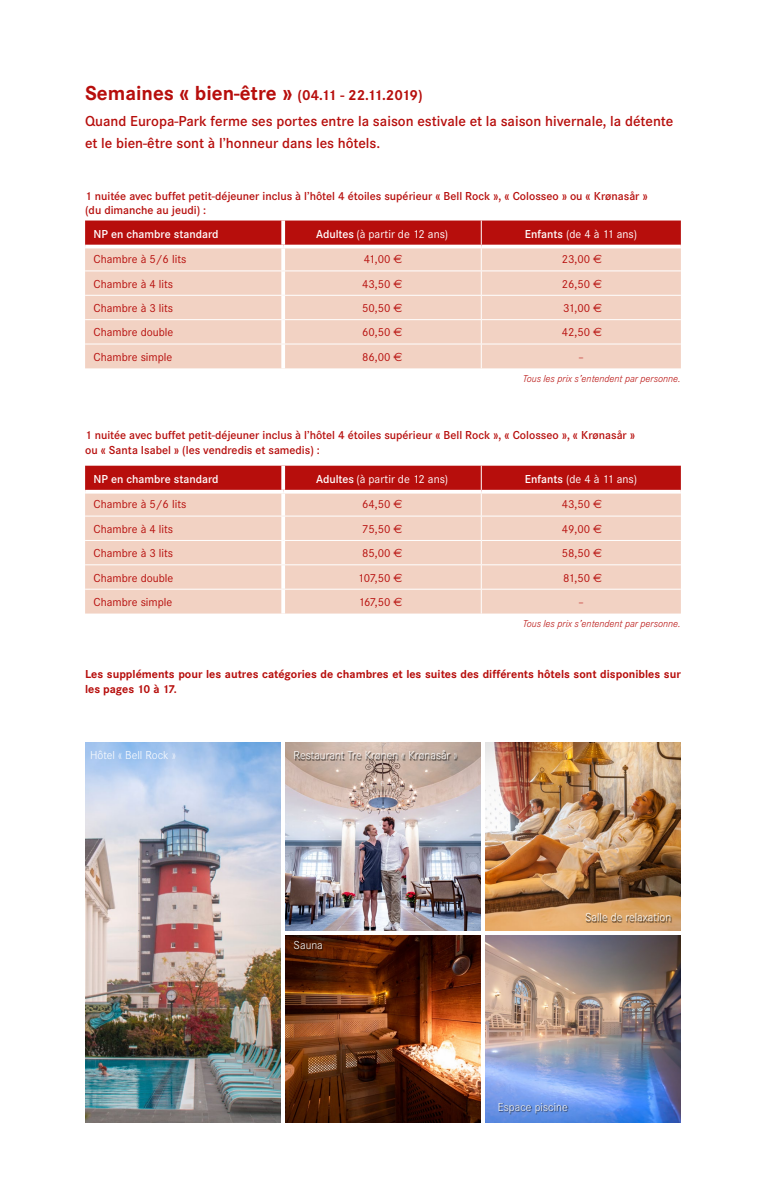
<style>
.page{position:relative;width:766px;height:1191px;background:#fff}
.page>*{position:absolute;margin:0;border:0;box-sizing:border-box;transform-origin:0 0}
.t1{font:700 21px "Corporate S";color:#b70e0c}
.t2{font:600 15px/21.8px "Corporate S";color:#b70e0c}
.t3{font:600 12px/14.4px "Corporate S";color:#b70e0c}
.t4{font:12px "Corporate S";color:#b70e0c}
.t5{font:700 12px/14.4px "Corporate S";color:#b70e0c}
.t6{font:12px "Corporate S";color:#fff}
.t7{font:300 12px "Corporate S";color:#fff}
.t8{font:600 12px "Corporate S";color:#fff}
.t9{font:300 12px "Corporate S";color:#b70e0c}
.t10{font:italic 300 10.5px "Corporate S";color:#b70e0c}
.s1{font-size:15px}
.s2{font-weight:600}
.s3{font-family:"Euro Sans"}
</style>
<div class="page">
<svg style="left:85px;top:220px;width:595px;height:148px;background:#e9b5a9"></svg>
<svg style="left:85px;top:466px;width:595px;height:147px;background:#e9b5a9"></svg>
<img style="left:85px;top:742px;width:196px;height:381px">
<img style="left:485px;top:743px;width:195px;height:187px">
<div style="left:585px;top:913px;width:87px;height:9px;background:#000;opacity:.75"></div>
<img style="left:285px;top:935px;width:195px;height:188px">
<img style="left:485px;top:935px;width:195px;height:187px">
<div style="left:499px;top:1103px;width:70px;height:12px;background:#000;opacity:.75"></div>
<div style="left:294px;top:941px;width:29px;height:9px;background:#000;opacity:.75"></div>
<img style="left:285px;top:743px;width:195px;height:187px">
<div style="left:295px;top:751px;width:163px;height:10px;background:#000;opacity:.75"></div>
<h1 class="t1" style="left:85px;top:81px;width:339px">Semaines « bien-être » <span class="s1">(04.11 - 22.11.2019)</span></h1>
<p class="t2" style="left:85px;top:110px;width:589px">Quand Europa-Park ferme ses portes entre la saison estivale et la saison hivernale, la détente et le bien-être sont à l’honneur dans les hôtels.</p>
<p class="t3" style="left:85px;top:189px;width:564px">1 nuitée avec buffet petit-déjeuner inclus à l’hôtel 4 étoiles supérieur « Bell Rock », « Colosseo » ou « Krønasår » (du dimanche au jeudi) :</p>
<p class="t8" style="left:94px;top:227px;width:126px">NP en chambre standard</p>
<p class="t6" style="left:316px;top:227px;width:134px"><span class="s2">Adultes</span> (à partir de 12 ans)</p>
<p class="t6" style="left:524px;top:227px;width:114px"><span class="s2">Enfants</span> (de 4 à 11 ans)</p>
<p class="t4" style="left:94px;top:252px;width:94px">Chambre à 5/6 lits</p>
<p class="t4" style="left:363px;top:252px;width:40px">41,00 <span class="s3">€</span></p>
<p class="t4" style="left:561px;top:252px;width:42px">23,00 <span class="s3">€</span></p>
<p class="t4" style="left:94px;top:277px;width:81px">Chambre à 4 lits</p>
<p class="t4" style="left:362px;top:277px;width:42px">43,50 <span class="s3">€</span></p>
<p class="t4" style="left:561px;top:277px;width:42px">26,50 <span class="s3">€</span></p>
<p class="t4" style="left:94px;top:301px;width:81px">Chambre à 3 lits</p>
<p class="t4" style="left:362px;top:301px;width:42px">50,50 <span class="s3">€</span></p>
<p class="t4" style="left:563px;top:301px;width:41px">31,00 <span class="s3">€</span></p>
<p class="t4" style="left:94px;top:325px;width:81px">Chambre double</p>
<p class="t4" style="left:362px;top:325px;width:42px">60,50 <span class="s3">€</span></p>
<p class="t4" style="left:561px;top:325px;width:42px">42,50 <span class="s3">€</span></p>
<p class="t4" style="left:94px;top:350px;width:80px">Chambre simple</p>
<p class="t4" style="left:362px;top:350px;width:42px">86,00 <span class="s3">€</span></p>
<p class="t9" style="left:578px;top:350px;width:7px">–</p>
<p class="t10" style="left:522px;top:372px;width:159px">Tous les prix s’entendent par personne.</p>
<p class="t3" style="left:85px;top:428px;width:551px">1 nuitée avec buffet petit-déjeuner inclus à l’hôtel 4 étoiles supérieur « Bell Rock », « Colosseo », « Krønasår » ou « Santa Isabel » (les vendredis et samedis) :</p>
<p class="t8" style="left:94px;top:472px;width:126px">NP en chambre standard</p>
<p class="t6" style="left:316px;top:472px;width:134px"><span class="s2">Adultes</span> (à partir de 12 ans)</p>
<p class="t6" style="left:524px;top:472px;width:114px"><span class="s2">Enfants</span> (de 4 à 11 ans)</p>
<p class="t4" style="left:94px;top:497px;width:94px">Chambre à 5/6 lits</p>
<p class="t4" style="left:362px;top:497px;width:42px">64,50 <span class="s3">€</span></p>
<p class="t4" style="left:561px;top:497px;width:42px">43,50 <span class="s3">€</span></p>
<p class="t4" style="left:94px;top:522px;width:81px">Chambre à 4 lits</p>
<p class="t4" style="left:362px;top:522px;width:42px">75,50 <span class="s3">€</span></p>
<p class="t4" style="left:561px;top:522px;width:42px">49,00 <span class="s3">€</span></p>
<p class="t4" style="left:94px;top:546px;width:81px">Chambre à 3 lits</p>
<p class="t4" style="left:362px;top:546px;width:42px">85,00 <span class="s3">€</span></p>
<p class="t4" style="left:561px;top:546px;width:42px">58,50 <span class="s3">€</span></p>
<p class="t4" style="left:94px;top:571px;width:81px">Chambre double</p>
<p class="t4" style="left:358px;top:571px;width:46px">107,50 <span class="s3">€</span></p>
<p class="t4" style="left:563px;top:571px;width:41px">81,50 <span class="s3">€</span></p>
<p class="t4" style="left:94px;top:595px;width:80px">Chambre simple</p>
<p class="t4" style="left:358px;top:595px;width:46px">167,50 <span class="s3">€</span></p>
<p class="t9" style="left:578px;top:595px;width:7px">–</p>
<p class="t10" style="left:522px;top:617px;width:159px">Tous les prix s’entendent par personne.</p>
<p class="t5" style="left:85px;top:667px;width:597px">Les suppléments pour les autres catégories de chambres et les suites des différents hôtels sont disponibles sur les pages 10 à 17.</p>
<p class="t7" style="left:90px;top:748px;width:87px">Hôtel « Bell Rock »</p>
<p class="t7" style="left:293px;top:748px;width:165px">Restaurant Tre Krønen « Krønasår »</p>
<p class="t7" style="left:293px;top:938px;width:31px">Sauna</p>
<p class="t7" style="left:585px;top:910px;width:88px">Salle de relaxation</p>
<p class="t7" style="left:497px;top:1100px;width:71px">Espace piscine</p>
</div>
